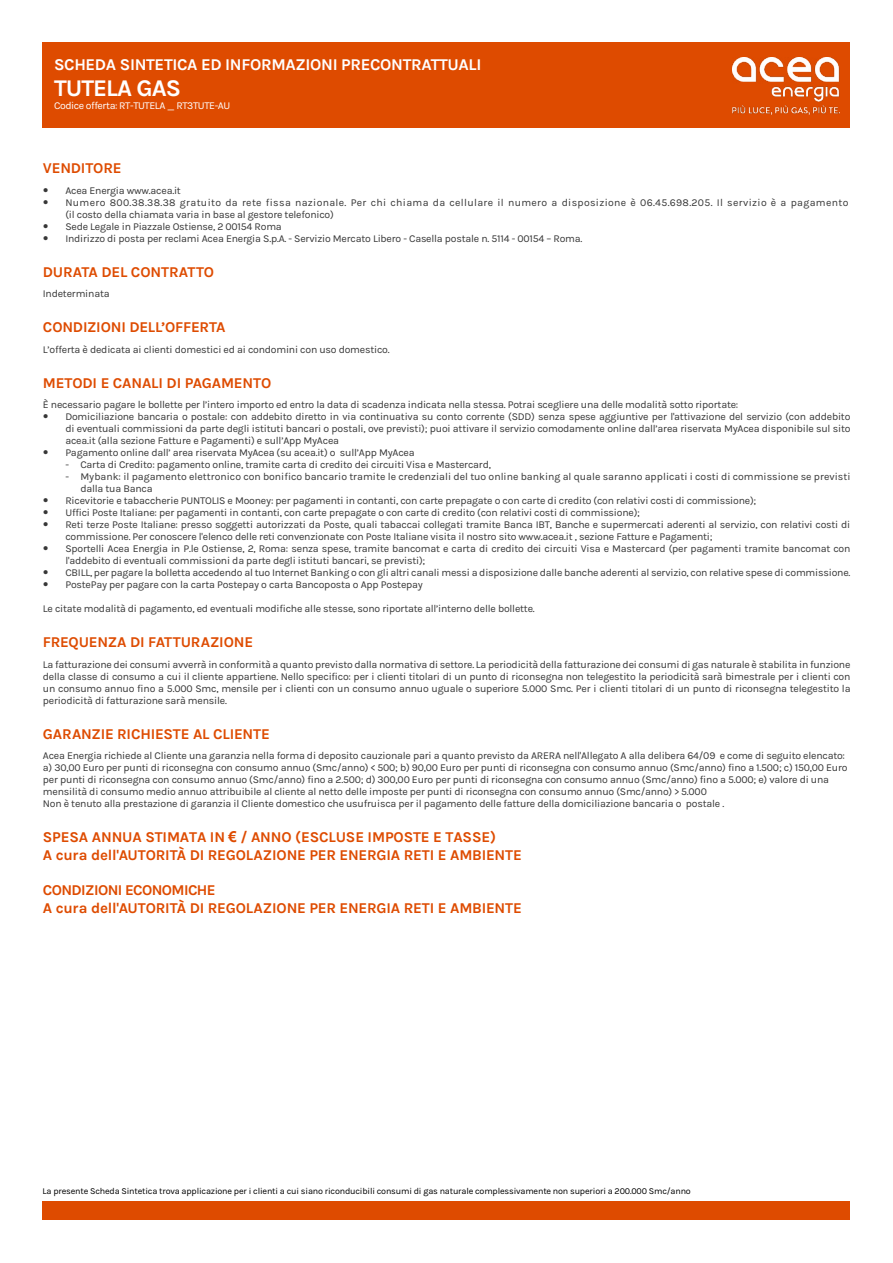
<style>
.page{position:relative;width:893px;height:1263px;background:#fff}
.page>*{position:absolute;margin:0;border:0;box-sizing:border-box;transform-origin:0 0}
.t1{font:700 24px "Karla";letter-spacing:-.04em;color:#fff}
.t2{font:700 16.5px "Karla";letter-spacing:-.02em;color:#fff}
.t3{font:700 15px/18px "Karla";letter-spacing:-.01em;color:#de4b00}
.t4{font:10.5px/12px "Karla";letter-spacing:-.02em;color:#373737}
.t5{font:10.5px "Karla";color:#373737}
.t6{font:10.5px "Karla";letter-spacing:-.04em;color:#fff}
.t7{font:9px "Karla";letter-spacing:-.02em;color:#000}
.s1{font-family:"Arial"}
</style>
<div class="page">
<div style="left:43px;top:43px;width:807px;height:85px;background:#de4b00"></div>
<img style="left:733px;top:57px;width:107px;height:58px">
<div style="left:43px;top:1202px;width:807px;height:18px;background:#de4b00"></div>
<h2 class="t2" style="left:54px;top:55px;width:429px">SCHEDA SINTETICA ED INFORMAZIONI PRECONTRATTUALI</h2>
<h1 class="t1" style="left:54px;top:74px;width:129px">TUTELA GAS</h1>
<p class="t6" style="left:54px;top:100px;width:178px">Codice offerta: RT-TUTELA _ RT3TUTE-AU</p>
<h3 class="t3" style="left:43px;top:159px;width:80px">VENDITORE</h3>
<p class="t4" style="left:65px;top:184px;width:784px">Acea Energia www.acea.it<br>Numero 800.38.38.38 gratuito da rete fissa nazionale. Per chi chiama da cellulare il numero a disposizione è 06.45.698.205. Il servizio è a pagamento (il costo della chiamata varia in base al gestore telefonico)<br>Sede Legale in Piazzale Ostiense, 2 00154 Roma<br>Indirizzo di posta per reclami Acea Energia S.p.A. - Servizio Mercato Libero - Casella postale n. 5114 - 00154 – Roma.</p>
<h3 class="t3" style="left:43px;top:263px;width:173px">DURATA DEL CONTRATTO</h3>
<p class="t4" style="left:43px;top:288px;width:68px">Indeterminata</p>
<h3 class="t3" style="left:43px;top:318px;width:184px">CONDIZIONI DELL’OFFERTA</h3>
<p class="t4" style="left:43px;top:343px;width:348px">L’offerta è dedicata ai clienti domestici ed ai condomini con uso domestico.</p>
<h3 class="t3" style="left:43px;top:374px;width:230px">METODI E CANALI DI PAGAMENTO</h3>
<p class="t4" style="left:65px;top:399px;width:787px;text-indent:-23px">È necessario pagare le bollette per l’intero importo ed entro la data di scadenza indicata nella stessa. Potrai scegliere una delle modalità sotto riportate:<br>Domiciliazione bancaria o postale: con addebito diretto in via continuativa su conto corrente (SDD) senza spese aggiuntive per l'attivazione del servizio (con addebito di eventuali commissioni da parte degli istituti bancari o postali, ove previsti); puoi attivare il servizio comodamente online dall’area riservata MyAcea disponibile sul sito acea.it (alla sezione Fatture e Pagamenti) e sull’App MyAcea<br>Pagamento online dall’ area riservata MyAcea (su acea.it) o sull’App MyAcea</p>
<p class="t4" style="left:65px;top:459px;width:427px">- Carta di Credito: pagamento online, tramite carta di credito dei circuiti Visa e Mastercard,</p>
<p class="t5" style="left:65px;top:471px;width:787px">- Mybank: il pagamento elettronico con bonifico bancario tramite le credenziali del tuo online banking al quale saranno applicati i costi di commissione se previsti</p>
<p class="t4" style="left:80px;top:483px;width:74px">dalla tua Banca</p>
<p class="t4" style="left:65px;top:495px;width:692px">Ricevitorie e tabaccherie PUNTOLIS e Mooney: per pagamenti in contanti, con carte prepagate o con carte di credito (con relativi costi di commissione);</p>
<p class="t4" style="left:65px;top:507px;width:576px">Uffici Poste Italiane: per pagamenti in contanti, con carte prepagate o con carte di credito (con relativi costi di commissione);</p>
<p class="t4" style="left:65px;top:519px;width:786px">Reti terze Poste Italiane: presso soggetti autorizzati da Poste, quali tabaccai collegati tramite Banca IBT, Banche e supermercati aderenti al servizio, con relativi costi di</p>
<p class="t4" style="left:65px;top:531px;width:649px">commissione. Per conoscere l'elenco delle reti convenzionate con Poste Italiane visita il nostro sito www.acea.it , sezione Fatture e Pagamenti;</p>
<p class="t4" style="left:65px;top:543px;width:787px">Sportelli Acea Energia in P.le Ostiense, 2, Roma: senza spese, tramite bancomat e carta di credito dei circuiti Visa e Mastercard (per pagamenti tramite bancomat con</p>
<p class="t4" style="left:65px;top:555px;width:361px">l'addebito di eventuali commissioni da parte degli istituti bancari, se previsti);</p>
<p class="t4" style="left:65px;top:567px;width:787px">CBILL, per pagare la bolletta accedendo al tuo Internet Banking o con gli altri canali messi a disposizione dalle banche aderenti al servizio, con relative spese di commissione.</p>
<p class="t4" style="left:65px;top:579px;width:359px">PostePay per pagare con la carta Postepay o carta Bancoposta o App Postepay</p>
<p class="t4" style="left:43px;top:603px;width:493px">Le citate modalità di pagamento, ed eventuali modifiche alle stesse, sono riportate all’interno delle bollette.</p>
<h3 class="t3" style="left:43px;top:633px;width:212px">FREQUENZA DI FATTURAZIONE</h3>
<p class="t4" style="left:43px;top:658px;width:809px;text-align:justify">La fatturazione dei consumi avverrà in conformità a quanto previsto dalla normativa di settore. La periodicità della fatturazione dei consumi di gas naturale è stabilita in funzione della classe di consumo a cui il cliente appartiene. Nello specifico: per i clienti titolari di un punto di riconsegna non telegestito la periodicità sarà bimestrale per i clienti con un consumo annuo fino a 5.000 Smc, mensile per i clienti con un consumo annuo uguale o superiore 5.000 Smc. Per i clienti titolari di un punto di riconsegna telegestito la periodicità di fatturazione sarà mensile.</p>
<h3 class="t3" style="left:43px;top:725px;width:229px">GARANZIE RICHIESTE AL CLIENTE</h3>
<p class="t4" style="left:43px;top:750px;width:806px">Acea Energia richiede al Cliente una garanzia nella forma di deposito cauzionale pari a quanto previsto da ARERA nell'Allegato A alla delibera 64/09 e come di seguito elencato: a) 30,00 Euro per punti di riconsegna con consumo annuo (Smc/anno) &lt; 500; b) 90,00 Euro per punti di riconsegna con consumo annuo (Smc/anno) fino a 1.500; c) 150,00 Euro per punti di riconsegna con consumo annuo (Smc/anno) fino a 2.500; d) 300,00 Euro per punti di riconsegna con consumo annuo (Smc/anno) fino a 5.000; e) valore di una mensilità di consumo medio annuo attribuibile al cliente al netto delle imposte per punti di riconsegna con consumo annuo (Smc/anno) &gt; 5.000<br>Non è tenuto alla prestazione di garanzia il Cliente domestico che usufruisca per il pagamento delle fatture della domiciliazione bancaria o postale .</p>
<h3 class="t3" style="left:43px;top:828px;width:481px">SPESA ANNUA STIMATA IN <span class="s1">€</span> / ANNO (ESCLUSE IMPOSTE E TASSE)<br>A cura dell'AUTORITÀ DI REGOLAZIONE PER ENERGIA RETI E AMBIENTE</h3>
<h3 class="t3" style="left:43px;top:881px;width:481px">CONDIZIONI ECONOMICHE<br>A cura dell'AUTORITÀ DI REGOLAZIONE PER ENERGIA RETI E AMBIENTE</h3>
<p class="t7" style="left:43px;top:1186px;width:650px">La presente Scheda Sintetica trova applicazione per i clienti a cui siano riconducibili consumi di gas naturale complessivamente non superiori a 200.000 Smc/anno</p>
</div>
